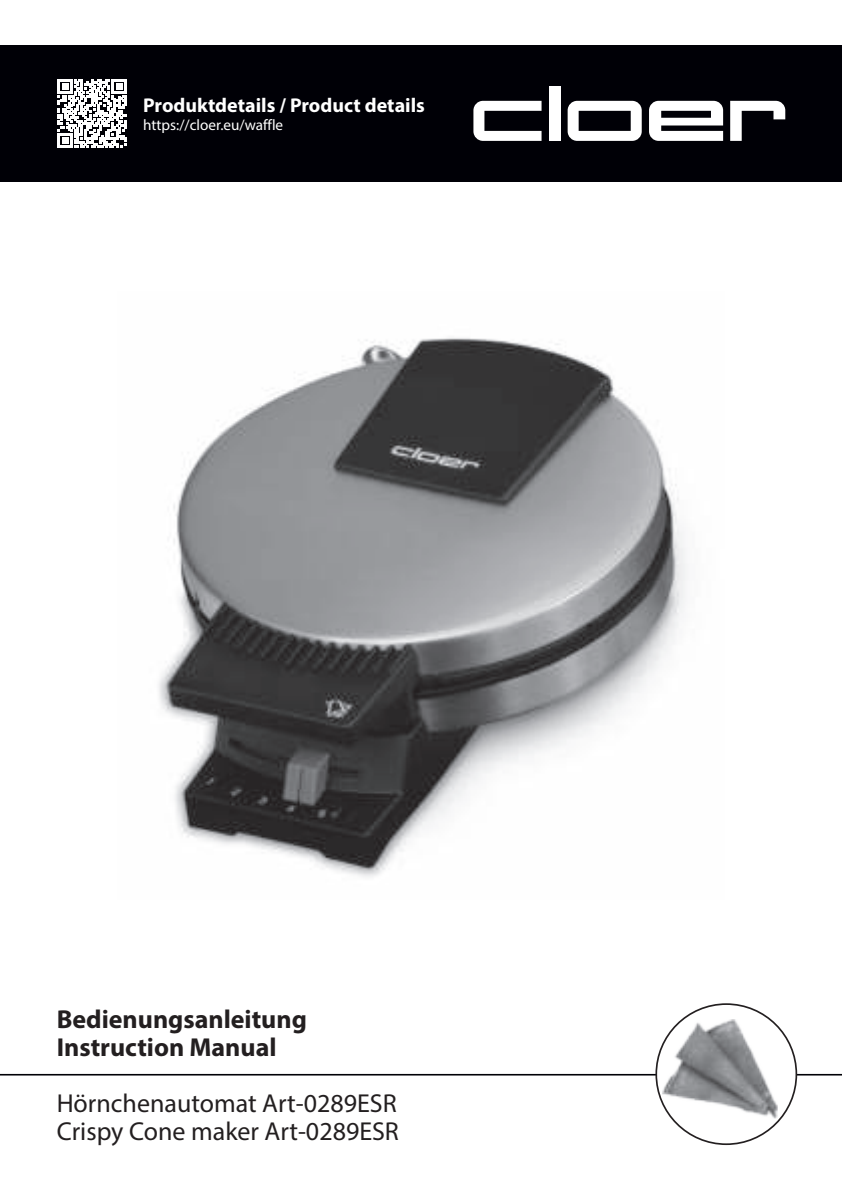
<style>
.page{position:relative;width:842px;height:1191px;background:#fff}
.page>*{position:absolute;margin:0;border:0;box-sizing:border-box;transform-origin:0 0}
.t1{font:26px/28px "Myriad Pro";color:#231f20}
.t2{font:700 26px/28px "Myriad Pro";color:#231f20}
.t3{font:700 20px "Myriad Pro";color:#fff}
.t4{font:15.2px "Myriad Pro";color:#fff}
</style>
<div class="page">
<img style="left:159px;top:338px;width:528px;height:539px">
<hr style="left:0;top:1074px;width:842px;height:1px;background:#000006">
<div style="left:0;top:45px;width:842px;height:137px;background:#000006"></div>
<svg style="left:568px;top:101px;width:74px;height:40px"></svg>
<svg style="left:649px;top:101px;width:74px;height:40px"></svg>
<div style="left:549px;top:86px;width:12px;height:55px;background:#fff"></div>
<svg style="left:473px;top:101px;width:68px;height:40px"></svg>
<svg style="left:730px;top:101px;width:55px;height:40px"></svg>
<svg style="left:58px;top:79px;width:68px;height:69px"></svg>
<div style="left:656px;top:1004px;width:140px;height:140px;background:#fff;border-radius:50%"></div>
<img style="left:662px;top:1019px;width:116px;height:99px">
<p class="t3" style="left:143px;top:95px;width:283px">Produktdetails / Product details</p>
<p class="t4" style="left:143px;top:117px;width:142px">https://cloer.eu/waffle</p>
<p class="t2" style="left:57px;top:1005px;width:252px">Bedienungsanleitung<br>Instruction Manual</p>
<p class="t1" style="left:57px;top:1090px;width:344px">Hörnchenautomat Art-0289ESR<br>Crispy Cone maker Art-0289ESR</p>
</div>
